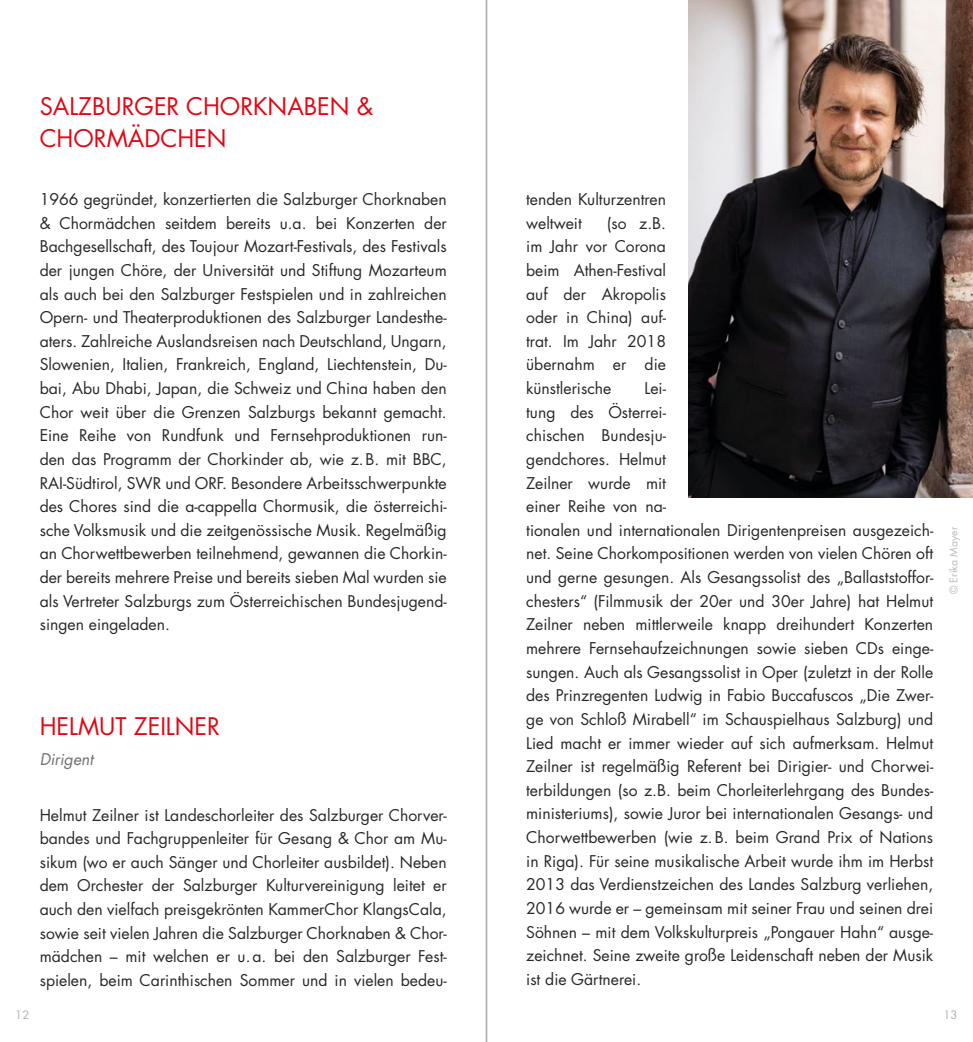
<style>
.page{position:relative;width:973px;height:1042px;background:#fff}
.page>*{position:absolute;margin:0;border:0;box-sizing:border-box;transform-origin:0 0}
.t1{font:23.62px/31.5px "Futura LT Pro";color:#e30613}
.t2{font:15.75px/23.6px "Futura LT Pro";color:#282827;text-align:justify}
.t3{font:italic 15.75px "Futura LT Pro";color:#706f6f}
.t4{font:11.38px "Futura LT Pro";color:#b3b2b2}
.t5{font:10.5px "Futura LT Pro";color:#bcbcbc}
</style>
<div class="page">
<hr style="left:485px;top:0;width:2px;height:1042px;background:#b3b2b2">
<img style="left:688px;top:0;width:284px;height:497px">
<h1 class="t1" style="left:40px;top:90px;width:335px">SALZBURGER CHORKNABEN &amp;<br>CHORMÄDCHEN</h1>
<p class="t2" style="left:40px;top:187px;width:408px">1966 gegründet, konzertierten die Salzburger Chorknaben &amp; Chormädchen seitdem bereits u.a. bei Konzerten der Bachgesellschaft, des Toujour Mozart-Festivals, des Festivals der jungen Chöre, der Universität und Stiftung Mozarteum als auch bei den Salzburger Festspielen und in zahlreichen Opern- und Theaterproduktionen des Salzburger Landesthe&shy;aters. Zahlreiche Auslandsreisen nach Deutschland, Ungarn, Slowenien, Italien, Frankreich, England, Liechtenstein, Du&shy;bai, Abu Dhabi, Japan, die Schweiz und China haben den Chor weit über die Grenzen Salzburgs bekannt gemacht.<br>Eine Reihe von Rundfunk und Fernsehproduktionen run&shy;den das Programm der Chorkinder ab, wie z.B. mit BBC, RAI-Südtirol, SWR und ORF. Besondere Arbeitsschwerpunkte des Chores sind die a-cappella Chormusik, die österreichi&shy;sche Volksmusik und die zeitgenössische Musik. Regelmäßig an Chorwettbewerben teilnehmend, gewannen die Chorkin&shy;der bereits mehrere Preise und bereits sieben Mal wurden sie als Vertreter Salzburgs zum Österreichischen Bundesjugend&shy;singen eingeladen.</p>
<p class="t4" style="left:15px;top:1007px;width:16px">12</p>
<h1 class="t1" style="left:40px;top:711px;width:182px">HELMUT ZEILNER</h1>
<p class="t3" style="left:40px;top:748px;width:55px">Dirigent</p>
<p class="t2" style="left:40px;top:803px;width:408px">Helmut Zeilner ist Landeschorleiter des Salzburger Chorver&shy;bandes und Fachgruppenleiter für Gesang &amp; Chor am Mu&shy;sikum (wo er auch Sänger und Chorleiter ausbildet). Neben dem Orchester der Salzburger Kulturvereinigung leitet er auch den vielfach preisgekrönten KammerChor KlangsCala, sowie seit vielen Jahren die Salzburger Chorknaben &amp; Chor&shy;mädchen – mit welchen er u.a. bei den Salzburger Fest&shy;spielen, beim Carinthischen Sommer und in vielen bedeu-</p>
<p class="t2" style="left:526px;top:187px;width:141px">tenden Kulturzentren weltweit</p>
<p class="t2" style="left:526px;top:211px;width:141px;text-indent:81px">(so z.B. im Jahr vor Corona beim Athen-Festival auf der Akropolis oder in China) auf&shy;trat. Im Jahr 2018 übernahm er die künstlerische</p>
<p class="t2" style="left:526px;top:376px;width:408px;text-align:left;text-indent:118px">Lei-<br>tung des Österrei-<br>chischen Bundesju-<br>gendchores. Helmut<br>Zeilner wurde mit<br>einer Reihe von na-<br>tionalen und internationalen Dirigentenpreisen ausgezeich&shy;net. Seine Chorkompositionen werden von vielen Chören oft und gerne gesungen. Als Gesangssolist des „Ballaststoffor&shy;chesters“ (Filmmusik der 20er und 30er Jahre) hat Helmut Zeilner neben mittlerweile knapp dreihundert Konzerten mehrere Fernsehaufzeichnungen sowie sieben CDs einge&shy;sungen. Auch als Gesangssolist in Oper (zuletzt in der Rolle des Prinzregenten Ludwig in Fabio Buccafuscos „Die Zwer&shy;ge von Schloß Mirabell“ im Schauspielhaus Salzburg) und Lied macht er immer wieder auf sich aufmerksam. Helmut Zeilner ist regelmäßig Referent bei Dirigier- und Chorwei&shy;terbildungen (so z.B. beim Chorleiterlehrgang des Bundes&shy;ministeriums), sowie Juror bei internationalen Gesangs- und Chorwettbewerben (wie z.B. beim Grand Prix of Nations in Riga). Für seine musikalische Arbeit wurde ihm im Herbst 2013 das Verdienstzeichen des Landes Salzburg verliehen, 2016 wurde er – gemeinsam mit seiner Frau und seinen drei Söhnen – mit dem Volkskulturpreis „Pongauer Hahn“ ausge&shy;zeichnet. Seine zweite große Leidenschaft neben der Musik ist die Gärtnerei.</p>
<p class="t5" style="left:946px;top:594px;width:69px;rotate:-90deg">© Erika Mayer</p>
<p class="t4" style="left:943px;top:1007px;width:16px">13</p>
</div>
